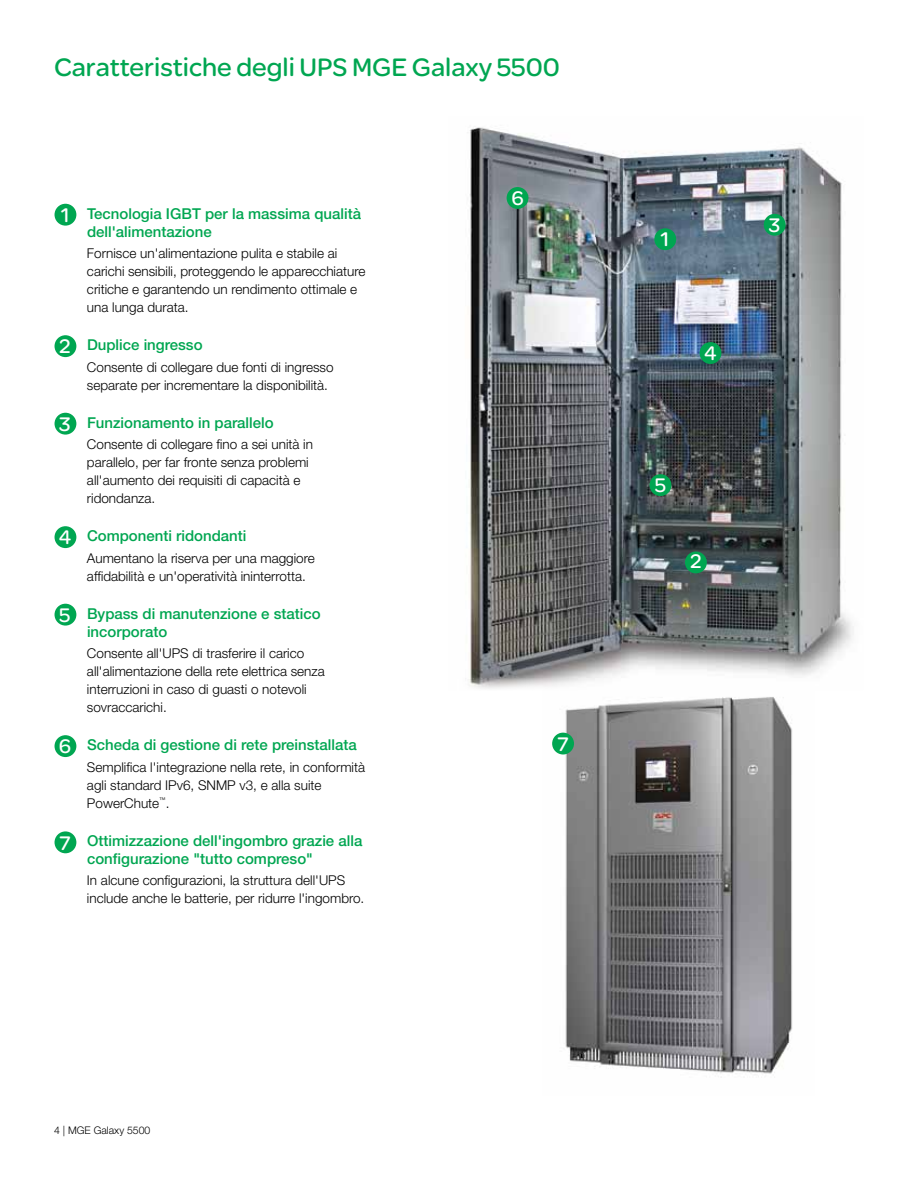
<style>
.page{position:relative;width:918px;height:1188px;background:#fff}
.page>*{position:absolute;margin:0;border:0;box-sizing:border-box;transform-origin:0 0}
.t1{font:27px "SE Optimist";color:#00a651}
.t2{font:21px "SE Optimist";color:#fff}
.t3{font:500 15px/18px "Helvetica Neue";color:#00a651}
.t4{font:300 13.5px/18px "Helvetica Neue";color:#000}
.t5{font:300 10.5px "Helvetica Neue";color:#000}
.s1{font-family:"SE Optimist";font-weight:400;font-size:21px;color:#fff}
</style>
<div class="page">
<img style="left:552px;top:697px;width:241px;height:378px">
<img style="left:468px;top:127px;width:386px;height:558px">
<div style="left:654px;top:228px;width:22px;height:22px;background:#00a651;border-radius:50%"></div>
<div style="left:685px;top:552px;width:22px;height:21px;background:#00a651;border-radius:50%"></div>
<div style="left:764px;top:214px;width:22px;height:22px;background:#00a651;border-radius:50%"></div>
<div style="left:650px;top:474px;width:21px;height:22px;background:#00a651;border-radius:50%"></div>
<div style="left:700px;top:342px;width:21px;height:22px;background:#00a651;border-radius:50%"></div>
<div style="left:507px;top:187px;width:21px;height:22px;background:#00a651;border-radius:50%"></div>
<div style="left:55px;top:204px;width:21px;height:22px;background:#00a651;border-radius:50%"></div>
<div style="left:55px;top:335px;width:21px;height:22px;background:#00a651;border-radius:50%"></div>
<div style="left:55px;top:413px;width:21px;height:22px;background:#00a651;border-radius:50%"></div>
<div style="left:55px;top:526px;width:21px;height:22px;background:#00a651;border-radius:50%"></div>
<div style="left:55px;top:604px;width:21px;height:22px;background:#00a651;border-radius:50%"></div>
<div style="left:55px;top:735px;width:21px;height:22px;background:#00a651;border-radius:50%"></div>
<div style="left:55px;top:831px;width:21px;height:22px;background:#00a651;border-radius:50%"></div>
<div style="left:552px;top:733px;width:22px;height:21px;background:#00a651;border-radius:50%"></div>
<svg style="left:470px;top:678px;width:87px;height:43px"></svg>
<h1 class="t1" style="left:54px;top:48px;width:508px">Caratteristiche degli UPS MGE Galaxy 5500</h1>
<p class="t3" style="left:87px;top:204px;width:276px;text-indent:-26px"><span class="s1">1</span> Tecnologia IGBT per la massima qualità dell'alimentazione</p>
<p class="t4" style="left:87px;top:244px;width:280px">Fornisce un'alimentazione pulita e stabile ai carichi sensibili, proteggendo le apparecchiature critiche e garantendo un rendimento ottimale e una lunga durata.</p>
<p class="t3" style="left:59px;top:336px;width:145px"><span class="s1">2</span> Duplice ingresso</p>
<p class="t4" style="left:87px;top:358px;width:248px">Consente di collegare due fonti di ingresso separate per incrementare la disponibilità.</p>
<p class="t3" style="left:59px;top:413px;width:216px"><span class="s1">3</span> Funzionamento in parallelo</p>
<p class="t4" style="left:87px;top:435px;width:228px">Consente di collegare fino a sei unità in parallelo, per far fronte senza problemi all'aumento dei requisiti di capacità e ridondanza.</p>
<p class="t3" style="left:59px;top:527px;width:189px"><span class="s1">4</span> Componenti ridondanti</p>
<p class="t4" style="left:87px;top:548px;width:229px">Aumentano la riserva per una maggiore affidabilità e un'operatività ininterrotta.</p>
<p class="t3" style="left:87px;top:604px;width:235px;text-indent:-28px"><span class="s1">5</span> Bypass di manutenzione e statico incorporato</p>
<p class="t4" style="left:87px;top:644px;width:239px">Consente all'UPS di trasferire il carico all'alimentazione della rete elettrica senza interruzioni in caso di guasti o notevoli sovraccarichi.</p>
<p class="t3" style="left:59px;top:736px;width:300px"><span class="s1">6</span> Scheda di gestione di rete preinstallata</p>
<p class="t4" style="left:87px;top:757px;width:280px">Semplifica l'integrazione nella rete, in conformità agli standard IPv6, SNMP v3, e alla suite<br>PowerChute<sup>™</sup>.</p>
<p class="t3" style="left:87px;top:831px;width:277px;text-indent:-28px"><span class="s1">7</span> Ottimizzazione dell'ingombro grazie alla configurazione "tutto compreso"</p>
<p class="t4" style="left:87px;top:871px;width:279px">In alcune configurazioni, la struttura dell'UPS include anche le batterie, per ridurre l'ingombro.</p>
<h2 class="t2" style="left:511px;top:183px;width:14px">6</h2>
<h2 class="t2" style="left:558px;top:729px;width:13px">7</h2>
<h2 class="t2" style="left:661px;top:225px;width:10px">1</h2>
<h2 class="t2" style="left:704px;top:339px;width:14px">4</h2>
<h2 class="t2" style="left:655px;top:471px;width:13px">5</h2>
<h2 class="t2" style="left:690px;top:547px;width:13px">2</h2>
<h2 class="t2" style="left:769px;top:211px;width:13px">3</h2>
<p class="t5" style="left:54px;top:1124px;width:98px">4 | MGE Galaxy 5500</p>
</div>
